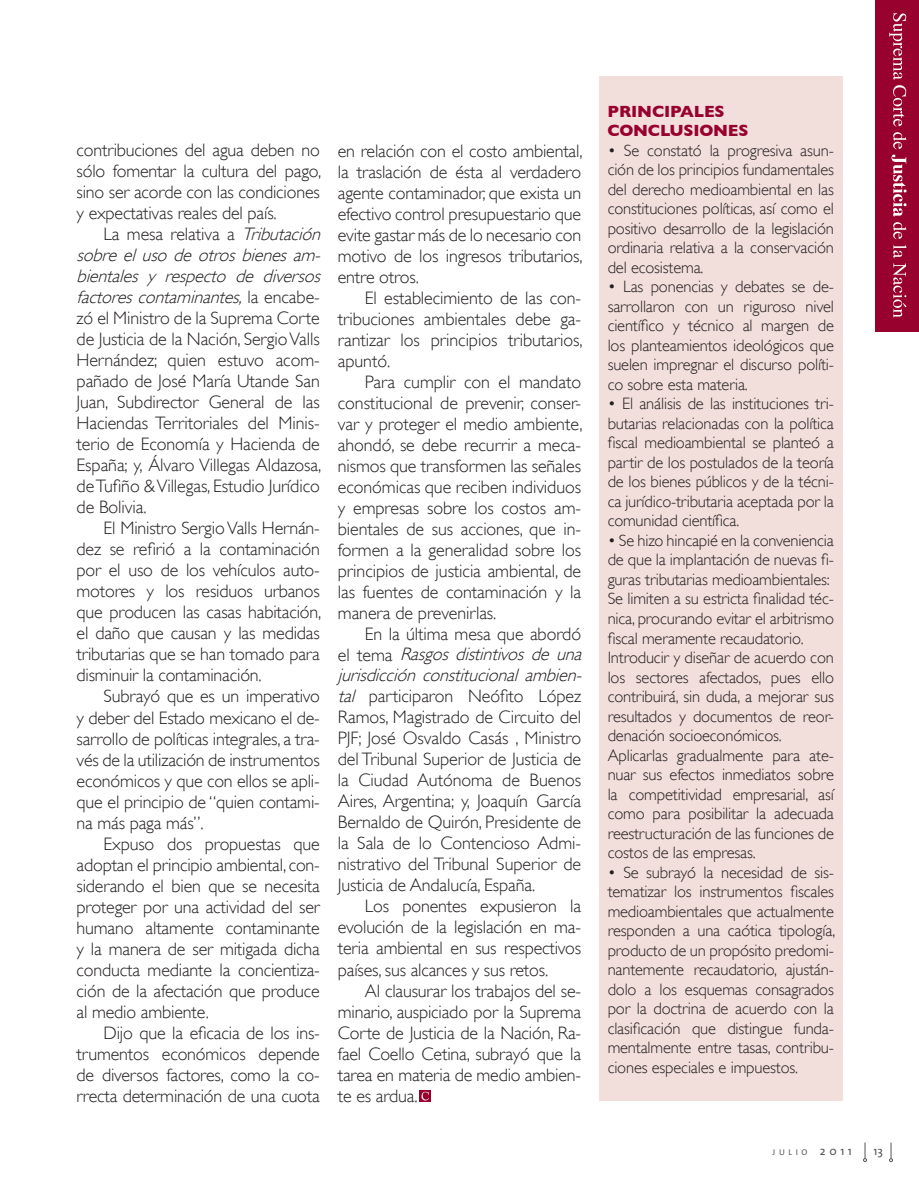
<style>
.page{position:relative;width:919px;height:1178px;background:#fff}
.page>*{position:absolute;margin:0;border:0;box-sizing:border-box;transform-origin:0 0}
.t1{font:300 18px/21px "Gill Sans";letter-spacing:-.005em;color:#231f20;text-align:justify}
.t2{font:300 16.5px/19.5px "Gill Sans";letter-spacing:-.01em;color:#231f20;text-align:justify}
.t3{font:700 16.5px "Gill Sans";color:#98012d}
.t4{font:12px "The Sans";color:#545557}
.t5{font:8.4px "The Sans";letter-spacing:.435em;color:#545557}
.s1{font-style:italic}
.s2{font-size:12px}
</style>
<div class="page">
<div style="left:875px;top:0;width:43px;height:331px;background:#98012d"></div>
<svg style="left:889px;top:13px;width:17px;height:136px"></svg>
<svg style="left:891px;top:155px;width:15px;height:84px"></svg>
<svg style="left:893px;top:245px;width:13px;height:73px"></svg>
<svg style="left:863px;top:1142px;width:3px;height:20px"></svg>
<svg style="left:889px;top:1142px;width:3px;height:20px"></svg>
<div style="left:599px;top:77px;width:243px;height:1024px;background:#f2dfdc"></div>
<svg style="left:420px;top:1090px;width:11px;height:11px"></svg>
<svg style="left:421px;top:1092px;width:8px;height:8px"></svg>
<p class="t1" style="left:77px;top:140px;width:246px">contribuciones del agua deben no sólo fomentar la cultura del pago, sino ser acorde con las condiciones y expectativas reales del país.</p>
<p class="t1" style="left:77px;top:224px;width:250px;text-align:left;text-indent:27px">La mesa relativa a <span class="s1">Tributación sobre el uso de otros bienes am&shy;bientales y respecto de diversos factorescontaminantes,</span>l a e n c a b e - zó el Ministro de la Suprema Corte de Justicia de la Nación, Sergio Valls<br>Hernández; quien estuvo acom&shy;pañado de José María Utande San<br>Juan, Subdirector General de las<br>Haciendas Territoriales del Minis&shy;terio de Economía y Hacienda de<br>España; y, Álvaro Villegas Aldazosa, de Tufiño &amp; Villegas, Estudio Jurídico de Bolivia.</p>
<p class="t1" style="left:77px;top:518px;width:246px;text-indent:27px">El Ministro Sergio Valls Hernán&shy;dez se refirió a la contaminación por el uso de los vehículos auto&shy;motores y los residuos urbanos que producen las casas habitación, el daño que causan y las medidas tributarias que se han tomado para disminuir la contaminación.</p>
<p class="t1" style="left:77px;top:686px;width:245px;text-indent:27px">Subrayó que es un imperativo y deber del Estado mexicano el de&shy;sarrollo de políticas integrales, a tra&shy;vés de la utilización de instrumentos económicos y que con ellos se apli&shy;que el principio de “quien contami&shy;na más paga más”.</p>
<p class="t1" style="left:77px;top:833px;width:245px;text-indent:27px">Expuso dos propuestas que adoptan el principio ambiental, con&shy;siderando el bien que se necesita proteger por una actividad del ser humano altamente contaminante y la manera de ser mitigada dicha conducta mediante la concientiza&shy;ción de la afectación que produce al medio ambiente.</p>
<p class="t1" style="left:77px;top:1022px;width:245px;text-indent:27px">Dijo que la eficacia de los ins&shy;trumentos económicos depende de diversos factores, como la co&shy;rrecta determinación de una cuota</p>
<p class="t1" style="left:338px;top:140px;width:246px">en relación con el costo ambiental, la traslación de ésta al verdadero agente contaminador, que exista un efectivo control presupuestario que evite gastar más de lo necesario con motivo de los ingresos tributarios, entre otros.</p>
<p class="t1" style="left:338px;top:287px;width:246px;text-indent:27px">El establecimiento de las con&shy;tribuciones ambientales debe ga&shy;rantizar los principios tributarios, apuntó.</p>
<p class="t1" style="left:338px;top:371px;width:246px;text-indent:27px">Para cumplir con el mandato constitucional de prevenir, conser&shy;var y proteger el medio ambiente, ahondó, se debe recurrir a meca&shy;nismos que transformen las señales económicas que reciben individuos y empresas sobre los costos am&shy;bientales de sus acciones, que in&shy;formen a la generalidad sobre los principios de justicia ambiental, de las fuentes de contaminación y la manera de prevenirlas.</p>
<p class="t1" style="left:338px;top:623px;width:250px;text-align:left;text-indent:27px">En la última mesa que abordó e l t e m a <span class="s1">Rasgos distintivos de una jurisdicción constitucional ambien&shy;tal</span> participaron Neófito López Ramos, Magistrado de Circuito del PJF; José Osvaldo Casás , Ministro del Tribunal Superior de Justicia de la Ciudad Autónoma de Buenos Aires, Argentina; y, Joaquín García Bernaldo de Quirón, Presidente de la Sala de lo Contencioso Admi&shy;nistrativo del Tribunal Superior de Justicia de Andalucía, España.</p>
<p class="t1" style="left:338px;top:896px;width:245px;text-indent:27px">Los ponentes expusieron la evolución de la legislación en ma&shy;teria ambiental en sus respectivos países, sus alcances y sus retos.</p>
<p class="t1" style="left:338px;top:980px;width:245px;text-indent:27px">Al clausurar los trabajos del se&shy;minario, auspiciado por la Suprema Corte de Justicia de la Nación, Ra&shy;fael Coello Cetina, subrayó que la tarea en materia de medio ambien&shy;te es ardua.</p>
<p class="t3" style="left:607px;top:102px;width:12px">PRINCIPALE</p>
<p class="t3" style="left:714px;top:102px;width:12px">S</p>
<p class="t3" style="left:607px;top:121px;width:14px">CONCL</p>
<p class="t3" style="left:669px;top:121px;width:36px">USIONE</p>
<p class="t3" style="left:738px;top:121px;width:12px">S</p>
<p class="t2" style="left:607px;top:141px;width:228px">• Se constató la progresiva asun&shy;ción de los principios fundamentales del derecho medioambiental en las constituciones políticas, así como el positivo desarrollo de la legislación ordinaria relativa a la conservación del ecosistema.</p>
<p class="t2" style="left:607px;top:277px;width:228px">• Las ponencias y debates se de&shy;sarrollaron con un riguroso nivel científico y técnico al margen de los planteamientos ideológicos que suelen impregnar el discurso políti&shy;co sobre esta materia.</p>
<p class="t2" style="left:607px;top:394px;width:228px">• El análisis de las instituciones tri&shy;butarias relacionadas con la política fiscal medioambiental se planteó a partir de los postulados de la teoría de los bienes públicos y de la técni&shy;ca jurídico-tributaria aceptada por la comunidad científica.</p>
<p class="t2" style="left:607px;top:531px;width:228px;text-align:left">• Se hizo hincapié en la conveniencia de que la implantación de nuevas fi&shy;guras tributarias medioambientales:<br>Se limiten a su estricta finalidad téc&shy;nica, procurando evitar el arbitrismo fiscal meramente recaudatorio.<br>Introducir y diseñar de acuerdo con los sectores afectados, pues ello contribuirá, sin duda, a mejorar sus resultados y documentos de reor&shy;denación socioeconómicos.<br>Aplicarlas gradualmente para ate&shy;nuar sus efectos inmediatos sobre la competitividad empresarial, así como para posibilitar la adecuada reestructuración de las funciones de costos de las empresas.</p>
<p class="t2" style="left:607px;top:862px;width:229px">• Se subrayó la necesidad de sis&shy;tematizar los instrumentos fiscales medioambientales que actualmente responden a una caótica tipología, producto de un propósito predomi&shy;nantemente recaudatorio, ajustán&shy;dolo a los esquemas consagrados por la doctrina de acuerdo con la clasificación que distingue funda&shy;mentalmente entre tasas, contribu&shy;ciones especiales e impuestos.</p>
<p class="t5" style="left:772px;top:1145px;width:81px">julio <span class="s2">2011</span></p>
<p class="t4" style="left:873px;top:1141px;width:11px">13</p>
</div>
